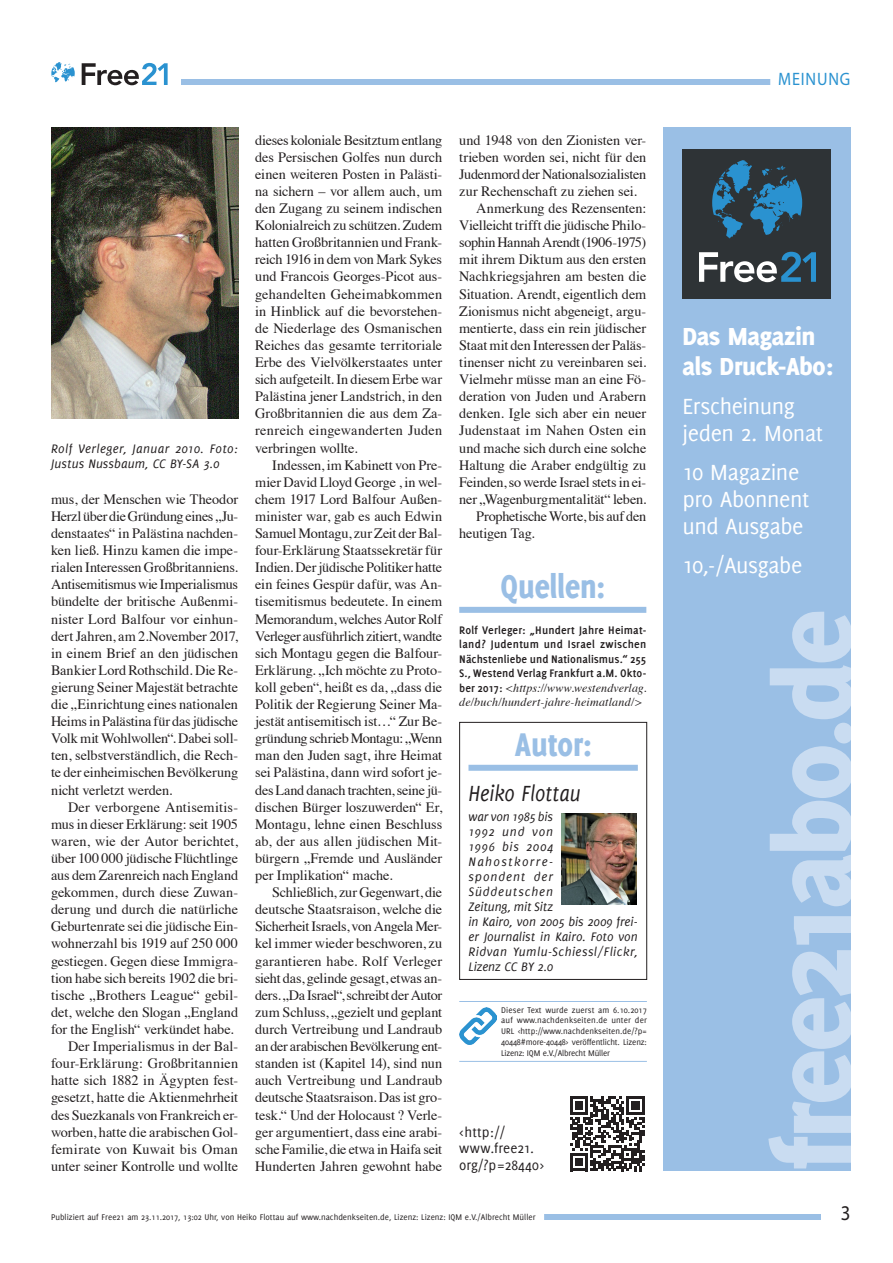
<style>
.page{position:relative;width:893px;height:1263px;background:#fff}
.page>*{position:absolute;margin:0;border:0;box-sizing:border-box;transform-origin:0 0}
.t1{font:800 117.6px "Delicious";letter-spacing:-.03em;color:#c9dcf1}
.Quelle__Headline__Li{font:800 36px "Delicious";color:#9abfe5;scale:.89 1}
.t2{font:800 27px/30px "Delicious";letter-spacing:-.015em;color:#fff}
.t3{font:24px "Delicious";letter-spacing:-.015em;color:#fff}
.Autor__Name__Autoren{font:italic 24px "Delicious";letter-spacing:-.005em;color:#231f20;scale:.89 1}
.t4{font:21px "Myriad Pro";color:#231f20;scale:.9 1}
.t5{font:18px "Myriad Pro";letter-spacing:.05em;color:#2a92d0;scale:.9 1}
.t6{font:15px/16.5px "Delicious";letter-spacing:.005em;color:#231f20}
.t7{font:14.25px/17.1px "Times";letter-spacing:-.005em;color:#231f20;text-align:justify}
.Autor__Beschreibung{font:italic 13.5px/15px "Delicious";letter-spacing:.02em;color:#231f20}
.Bildunterschrift{font:italic 13.5px/15px "Delicious";letter-spacing:.015em;color:#231f20}
.Quelle__Quellenangab{font:700 12px/14.4px "Delicious";letter-spacing:.005em;color:#231f20;text-align:justify}
.Link-Original{font:9px/10.8px "Delicious";color:#231f20;text-align:justify}
.s1{font-family:"Times";font-weight:400;font-style:italic}
</style>
<div class="page">
<div style="left:181px;top:79px;width:669px;height:6px;background:#9abfe5"></div>
<div style="left:55px;top:1214px;width:766px;height:6px;background:#9abfe5"></div>
<div style="left:43px;top:1212px;width:501px;height:12px;background:#fff"></div>
<div style="left:770px;top:75px;width:89px;height:15px;background:#fff"></div>
<svg style="left:82px;top:63px;width:86px;height:22px"></svg>
<svg style="left:51px;top:62px;width:24px;height:20px"></svg>
<div style="left:459px;top:607px;width:187px;height:6px;background:#9abfe5"></div>
<img style="left:51px;top:128px;width:187px;height:291px">
<svg style="left:570px;top:1096px;width:75px;height:75px"></svg>
<div style="left:468px;top:765px;width:170px;height:6px;background:#9abfe5"></div>
<div style="left:459px;top:722px;width:188px;height:258px;border:1px solid #231f20"></div>
<img style="left:562px;top:814px;width:74px;height:90px">
<hr style="left:459px;top:1001px;width:188px;height:1px;background:#9abfe5">
<hr style="left:459px;top:1061px;width:188px;height:1px;background:#9abfe5">
<img style="left:459px;top:1007px;width:38px;height:38px">
<div style="left:663px;top:128px;width:187px;height:1043px;background:#9abfe5"></div>
<div style="left:682px;top:149px;width:149px;height:150px;background:#2e3336"></div>
<svg style="left:712px;top:160px;width:90px;height:79px"></svg>
<svg style="left:699px;top:252px;width:117px;height:30px"></svg>
<p class="Bildunterschrift" style="left:51px;top:441px;width:189px">Rolf Verleger, Januar 2010. Foto:<br>Justus Nussbaum, CC BY-SA 3.0</p>
<p class="t7" style="left:51px;top:489px;width:189px">mus, der Menschen wie Theodor Herzl über die Gründung eines „Ju&shy;denstaates“ in Palästina nachden&shy;ken ließ. Hinzu kamen die impe&shy;rialen Interessen Großbritanniens.<br>Antisemitismus wie Imperialismus bündelte der britische Außenmi&shy;nister Lord Balfour vor einhun&shy;dert Jahren, am 2.November 2017, in einem Brief an den jüdischen Bankier Lord Rothschild. Die Re&shy;gierung Seiner Majestät betrachte die „Einrichtung eines nationalen Heims in Palästina für das jüdische Volk mit Wohlwollen“. Dabei soll&shy;ten, selbstverständlich, die Rech&shy;te der einheimischen Bevölkerung nicht verletzt werden.</p>
<p class="t7" style="left:51px;top:797px;width:189px;text-indent:17px">Der verborgene Antisemitis&shy;mus in dieser Erklärung: seit 1905 waren, wie der Autor berichtet, über 100 000 jüdische Flüchtlinge aus dem Zarenreich nach England gekommen, durch diese Zuwan&shy;derung und durch die natürliche Geburtenrate sei die jüdische Ein&shy;wohnerzahl bis 1919 auf 250 000 gestiegen. Gegen diese Immigra&shy;tion habe sich bereits 1902 die bri&shy;tische „Brothers League“ gebil&shy;det, welche den Slogan „England for the English“ verkündet habe.</p>
<p class="t7" style="left:51px;top:1036px;width:189px;text-indent:17px">Der Imperialismus in der Bal&shy;four-Erklärung: Großbritannien hatte sich 1882 in Ägypten fest&shy;gesetzt, hatte die Aktienmehrheit des Suezkanals von Frankreich er&shy;worben, hatte die arabischen Gol&shy;femirate von Kuwait bis Oman unter seiner Kontrolle und wollte</p>
<p class="t7" style="left:255px;top:130px;width:189px">dieses koloniale Besitztum entlang des Persischen Golfes nun durch einen weiteren Posten in Palästi&shy;na sichern – vor allem auch, um den Zugang zu seinem indischen Kolonialreich zu schützen. Zudem hatten Großbritannien und Frank&shy;reich 1916 in dem von Mark Sykes und Francois Georges-Picot aus&shy;gehandelten Geheimabkommen in Hinblick auf die bevorstehen&shy;de Niederlage des Osmanischen Reiches das gesamte territoriale Erbe des Vielvölkerstaates unter sich aufgeteilt. In diesem Erbe war Palästina jener Landstrich, in den Großbritannien die aus dem Za&shy;renreich eingewanderten Juden verbringen wollte.</p>
<p class="t7" style="left:255px;top:455px;width:189px;text-indent:17px">Indessen, im Kabinett von Pre&shy;mier David Lloyd George , in wel&shy;chem 1917 Lord Balfour Außen&shy;minister war, gab es auch Edwin Samuel Montagu, zur Zeit der Bal&shy;four-Erklärung Staatssekretär für Indien. Der jüdische Politiker hatte ein feines Gespür dafür, was An&shy;tisemitismus bedeutete. In einem Memorandum, welches Autor Rolf Verleger ausführlich zitiert, wandte sich Montagu gegen die Balfour-Erklärung. „Ich möchte zu Proto&shy;koll geben“, heißt es da, „dass die Politik der Regierung Seiner Ma&shy;jestät antisemitisch ist…“ Zur Be&shy;gründung schrieb Montagu: „Wenn man den Juden sagt, ihre Heimat sei Palästina, dann wird sofort je&shy;des Land danach trachten, seine jü&shy;dischen Bürger loszuwerden“ Er, Montagu, lehne einen Beschluss ab, der aus allen jüdischen Mit&shy;bürgern „Fremde und Ausländer per Implikation“ mache.</p>
<p class="t7" style="left:255px;top:883px;width:189px;text-indent:17px">Schließlich, zur Gegenwart, die deutsche Staatsraison, welche die Sicherheit Israels, von Angela Mer&shy;kel immer wieder beschworen, zu garantieren habe. Rolf Verleger sieht das, gelinde gesagt, etwas an&shy;ders. „Da Israel“, schreibt der Autor zum Schluss, „gezielt und geplant durch Vertreibung und Landraub an der arabischen Bevölkerung ent&shy;standen ist (Kapitel 14), sind nun auch Vertreibung und Landraub deutsche Staatsraison. Das ist gro&shy;tesk.“ Und der Holocaust ? Verle&shy;ger argumentiert, dass eine arabi&shy;sche Familie, die etwa in Haifa seit Hunderten Jahren gewohnt habe</p>
<p class="t7" style="left:459px;top:130px;width:189px">und 1948 von den Zionisten ver&shy;trieben worden sei, nicht für den Judenmord der Nationalsozialisten zur Rechenschaft zu ziehen sei.</p>
<p class="t7" style="left:459px;top:199px;width:189px;text-indent:17px">Anmerkung des Rezensenten:<br>Vielleicht trifft die jüdische Philo&shy;sophin Hannah Arendt (1906-1975) mit ihrem Diktum aus den ersten Nachkriegsjahren am besten die Situation. Arendt, eigentlich dem Zionismus nicht abgeneigt, argu&shy;mentierte, dass ein rein jüdischer Staat mit den Interessen der Paläs&shy;tinenser nicht zu vereinbaren sei.<br>Vielmehr müsse man an eine Fö&shy;deration von Juden und Arabern denken. Igle sich aber ein neuer Judenstaat im Nahen Osten ein und mache sich durch eine solche Haltung die Araber endgültig zu Feinden, so werde Israel stets in ei&shy;ner „Wagenburgmentalität“ leben.</p>
<p class="t7" style="left:459px;top:506px;width:189px;text-indent:17px">Prophetische Worte, bis auf den heutigen Tag.</p>
<p class="Quelle__Headline__Li" style="left:501px;top:566px;width:119px">Quellen:</p>
<p class="Quelle__Quellenangab" style="left:459px;top:623px;width:189px">Rolf Verleger: „Hundert Jahre Heimat&shy;land? Judentum und Israel zwischen Nächstenliebe und Nationalismus.“ 255<br>S., Westend Verlag Frankfurt a.M. Okto&shy;ber 2017: <span class="s1">&lt;https://www.westendverlag. de/buch/hundert-jahre-heimatland/&gt;</span></p>
<p class="Quelle__Headline__Li" style="left:515px;top:724px;width:88px">Autor:</p>
<p class="Autor__Name__Autoren" style="left:468px;top:780px;width:127px">Heiko Flottau</p>
<p class="Autor__Beschreibung" style="left:468px;top:809px;width:171px">war von 1985 bis<br>1992 und von<br>1996 bis 2004<br>Nahostkorre-<br>spondent der<br>Süddeutschen<br>Zeitung, mit Sitz<br>in Kairo, von 2005 bis 2009 frei&shy;er Journalist in Kairo. Foto von<br>Ridvan Yumlu-Schiessl/Flickr,<br>Lizenz CC BY 2.0</p>
<p class="Link-Original" style="left:501px;top:1004px;width:147px">Dieser Text wurde zuerst am 6.10.2017 auf www.nachdenkseiten.de unter der URL &lt;http://www.nachdenkseiten.de/?p= 40448#more-40448&gt; veröffentlicht. Lizenz:<br>Lizenz: IQM e.V./Albrecht Müller</p>
<p class="t6" style="left:459px;top:1123px;width:87px">&lt;http:// www.free21. org/?p=28440&gt;</p>
<p class="t5" style="left:778px;top:68px;width:81px">MEINUNG</p>
<p class="t2" style="left:682px;top:321px;width:153px">Das Magazin als Druck-Abo:</p>
<p class="t3" style="left:682px;top:392px;width:114px">Erscheinung</p>
<p class="t3" style="left:682px;top:419px;width:142px">jeden 2. Monat</p>
<p class="t3" style="left:682px;top:458px;width:118px">10 Magazine</p>
<p class="t3" style="left:682px;top:485px;width:128px">pro Abonnent</p>
<p class="t3" style="left:682px;top:512px;width:123px">und Ausgabe</p>
<p class="t3" style="left:682px;top:551px;width:121px">10,-/Ausgabe</p>
<p class="t1" style="left:745px;top:1169px;width:561px;rotate:-90deg">free21abo.de</p>
<p class="Link-Original" style="left:51px;top:1212px;width:486px">Publiziert auf Free21 am 23.11.2017, 13:02 Uhr, von Heiko Flottau auf www.nachdenkseiten.de, Lizenz: Lizenz: IQM e.V./Albrecht Müller</p>
<h3 class="t4" style="left:841px;top:1200px;width:12px">3</h3>
</div>
